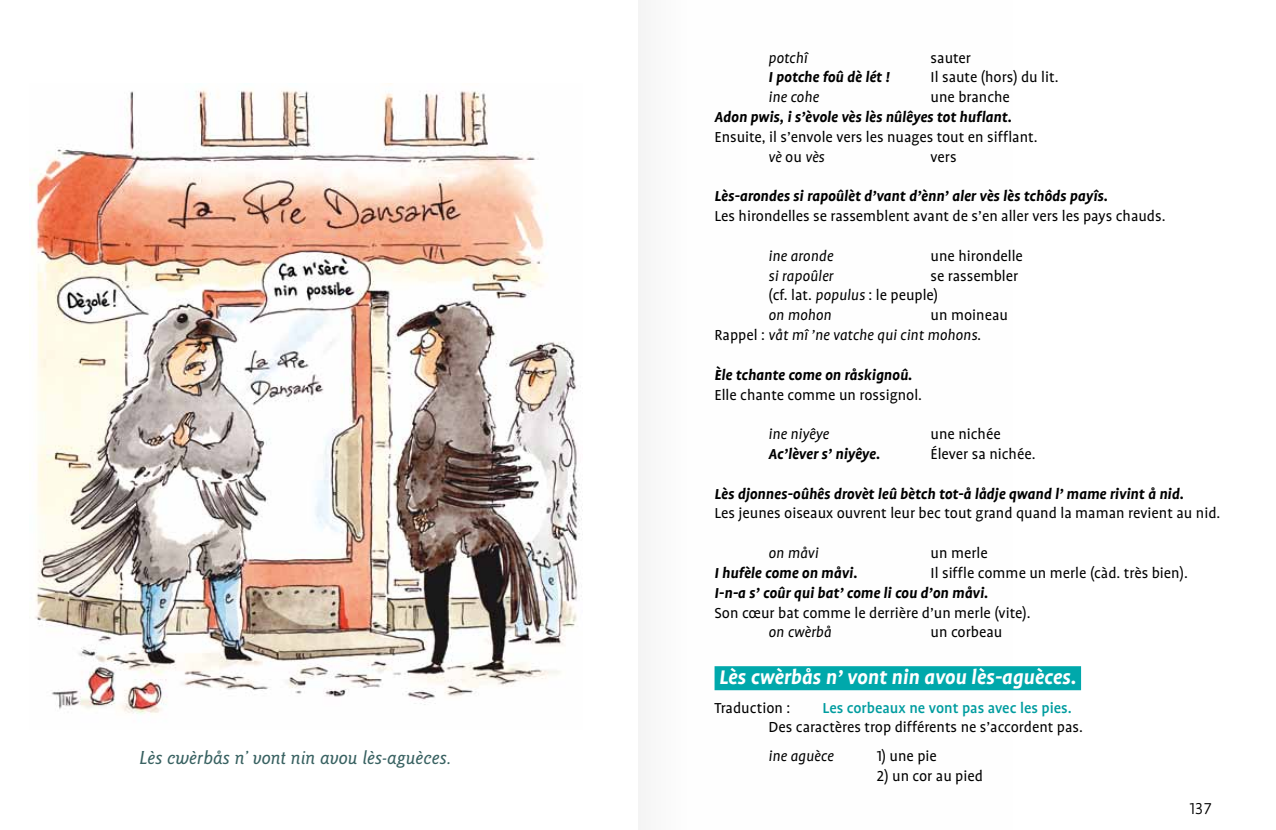
<style>
.page{position:relative;width:1276px;height:830px;background:#fff}
.page>*{position:absolute;margin:0;border:0;box-sizing:border-box;transform-origin:0 0}
.t1{font:italic 700 22.5px "Profile OT";color:#fff}
.t2{font:italic 500 19.5px "Goudy Sans";color:#386161}
.t3{font:300 18px "Profile OT";color:#000}
.t4{font:16.5px/19.8px "Profile OT";color:#000}
.t5{font:italic 700 16.5px "Profile OT";color:#000}
.t6{font:italic 16.5px/19.8px "Profile OT";color:#000}
.t7{font:500 16.5px "Profile OT";color:#009c9f}
.s1{font-style:italic}
.s2{font-style:normal}
</style>
<div class="page">
<div style="left:714px;top:666px;width:367px;height:24px;background:#00a8ab"></div>
<img style="left:30px;top:83px;width:553px;height:631px">
<p class="t2" style="left:139px;top:746px;width:314px">Lès cwèrbås n’ vont nin avou lès-aguèces.</p>
<p class="t6" style="left:768px;top:48px;width:41px">potchî</p>
<p class="t4" style="left:930px;top:48px;width:42px">sauter</p>
<p class="t5" style="left:768px;top:68px;width:123px">I potche foû dè lét !</p>
<p class="t4" style="left:930px;top:68px;width:129px">Il saute (hors) du lit.</p>
<p class="t6" style="left:768px;top:87px;width:52px">ine cohe</p>
<p class="t4" style="left:930px;top:87px;width:81px">une branche</p>
<p class="t5" style="left:714px;top:108px;width:299px">Adon pwis, i s’èvole vès lès nûlêyes tot huflant.</p>
<p class="t4" style="left:768px;top:127px;width:270px;text-indent:-54px">Ensuite, il s’envole vers les nuages tout en sifflant. <span class="s1">vè</span> ou <span class="s1">vès</span></p>
<p class="t4" style="left:930px;top:147px;width:27px">vers</p>
<p class="t5" style="left:714px;top:187px;width:395px">Lès-arondes si rapoûlèt d’vant d’ènn’ aler vès lès tchôds payîs.</p>
<p class="t4" style="left:714px;top:206px;width:452px">Les hirondelles se rassemblent avant de s’en aller vers les pays chauds.</p>
<p class="t6" style="left:768px;top:246px;width:66px">ine aronde</p>
<p class="t4" style="left:930px;top:246px;width:94px">une hirondelle</p>
<p class="t6" style="left:768px;top:266px;width:66px">si rapoûler</p>
<p class="t4" style="left:768px;top:266px;width:251px;text-indent:162px">se rassembler (cf. lat. <span class="s1">populus</span> : le peuple)<br><span class="s1">on mohon</span></p>
<p class="t6" style="left:714px;top:305px;width:295px;text-indent:216px"><span class="s2">un moineau<br>Rappel :</span> våt mî ’ne vatche qui cint mohons.</p>
<p class="t5" style="left:714px;top:365px;width:199px">Èle tchante come on råskignoû.</p>
<p class="t4" style="left:714px;top:384px;width:209px">Elle chante comme un rossignol.</p>
<p class="t6" style="left:768px;top:424px;width:62px">ine niyêye</p>
<p class="t4" style="left:930px;top:424px;width:72px">une nichée</p>
<p class="t5" style="left:768px;top:444px;width:113px">Ac’lèver s’ niyêye.</p>
<p class="t4" style="left:930px;top:444px;width:106px">Élever sa nichée.</p>
<p class="t5" style="left:714px;top:484px;width:471px">Lès djonnes-oûhês drovèt leû bètch tot-å lådje qwand l’ mame rivint å nid.</p>
<p class="t4" style="left:714px;top:503px;width:507px">Les jeunes oiseaux ouvrent leur bec tout grand quand la maman revient au nid.</p>
<p class="t6" style="left:768px;top:543px;width:52px">on måvi</p>
<p class="t4" style="left:930px;top:543px;width:59px">un merle</p>
<p class="t5" style="left:714px;top:563px;width:144px">I hufèle come on måvi.</p>
<p class="t4" style="left:930px;top:563px;width:259px">Il siffle comme un merle (càd. très bien).</p>
<p class="t5" style="left:714px;top:583px;width:275px">I-n-a s’ coûr qui bat’ come li cou d’on måvi.</p>
<p class="t4" style="left:714px;top:602px;width:318px">Son cœur bat comme le derrière d’un merle (vite).</p>
<p class="t6" style="left:768px;top:622px;width:65px">on cwèrbå</p>
<p class="t4" style="left:930px;top:622px;width:73px">un corbeau</p>
<h1 class="t1" style="left:719px;top:664px;width:359px">Lès cwèrbås n’ vont nin avou lès-aguèces.</h1>
<p class="t4" style="left:714px;top:697px;width:77px">Traduction :</p>
<p class="t7" style="left:822px;top:697px;width:251px">Les corbeaux ne vont pas avec les pies.</p>
<p class="t4" style="left:768px;top:717px;width:316px">Des caractères trop différents ne s’accordent pas.</p>
<p class="t6" style="left:768px;top:745px;width:67px">ine aguèce</p>
<p class="t4" style="left:876px;top:745px;width:62px">1) une pie</p>
<p class="t4" style="left:876px;top:765px;width:108px">2) un cor au pied</p>
<p class="t3" style="left:1189px;top:797px;width:24px">137</p>
</div>
